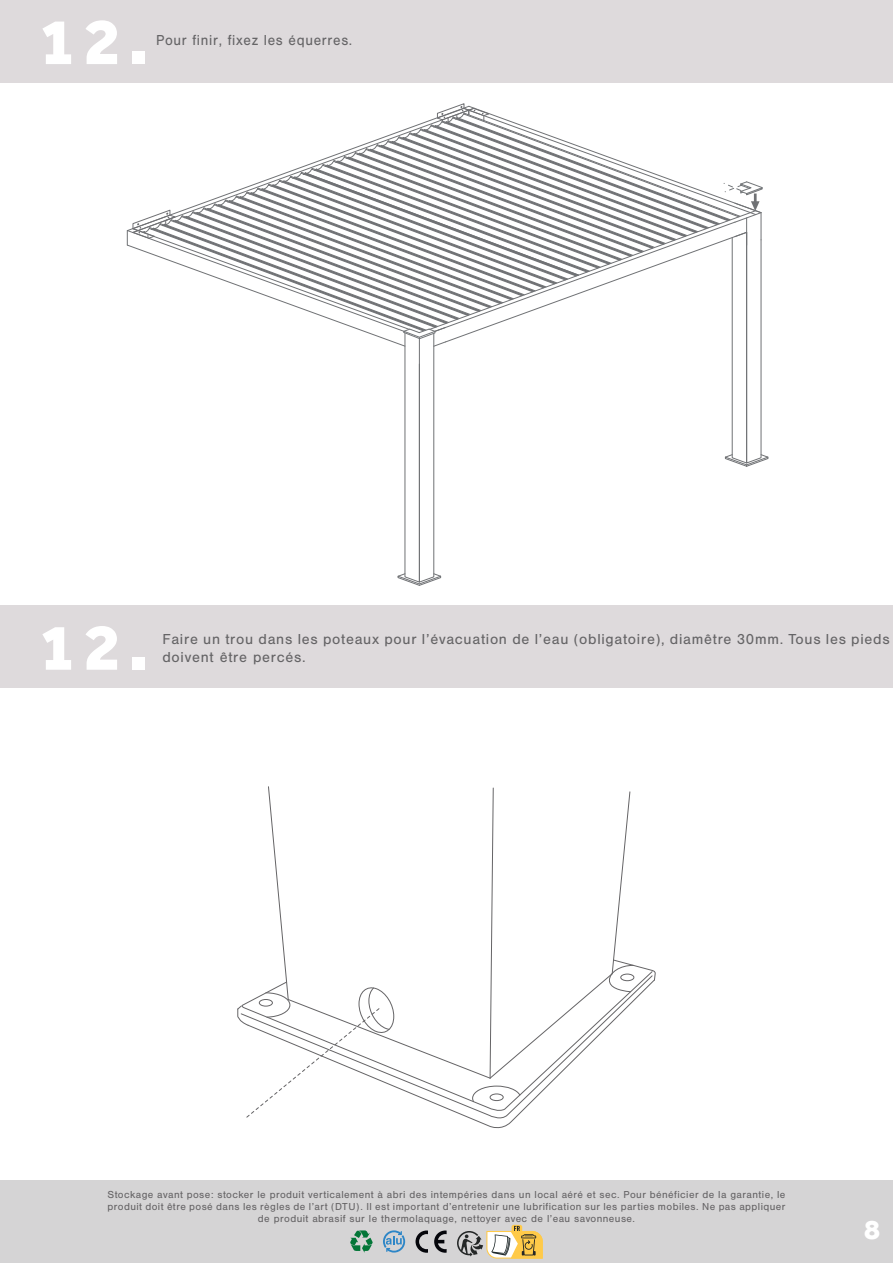
<style>
.page{position:relative;width:893px;height:1263px;background:#fff}
.page>*{position:absolute;margin:0;border:0;box-sizing:border-box;transform-origin:0 0}
.t1{font:800 67.5px "Effra";color:#fff}
.t2{font:800 28.5px "Effra";color:#fff}
.t3{font:15px/18px "Nimbus San";letter-spacing:.05em;color:#656466}
.t4{font:15px "Nimbus San";letter-spacing:.05em;color:#656466;scale:.95 1}
.t5{font:10.5px/12px "Nimbus San";letter-spacing:.04em;color:#656365;text-align:center}
</style>
<div class="page">
<div style="left:0;top:606px;width:893px;height:82px;background:#dedadc"></div>
<svg style="left:237px;top:786px;width:418px;height:333px"></svg>
<div style="left:0;top:1181px;width:893px;height:82px;background:#d5d4d5"></div>
<svg style="left:350px;top:1230px;width:23px;height:23px"></svg>
<svg style="left:416px;top:1230px;width:12px;height:23px"></svg>
<svg style="left:434px;top:1230px;width:13px;height:23px"></svg>
<svg style="left:383px;top:1230px;width:22px;height:22px"></svg>
<svg style="left:457px;top:1225px;width:86px;height:33px"></svg>
<div style="left:0;top:0;width:893px;height:82px;background:#dedadc"></div>
<svg style="left:126px;top:103px;width:643px;height:483px"></svg>
<h1 class="t1" style="left:39px;top:1px;width:110px">12.</h1>
<h3 class="t4" style="left:156px;top:32px;width:208px">Pour finir, fixez les équerres.</h3>
<h1 class="t1" style="left:39px;top:607px;width:110px">12.</h1>
<h3 class="t3" style="left:162px;top:630px;width:729px">Faire un trou dans les poteaux pour l’évacuation de l’eau (obligatoire), diamêtre 30mm. Tous les pieds doivent être percés.</h3>
<p class="t5" style="left:108px;top:1189px;width:679px">Stockage avant pose: stocker le produit verticalement à abri des intempéries dans un local aéré et sec. Pour bénéficier de la garantie, le produit doit être posé dans les règles de l’art (DTU). Il est important d’entretenir une lubrification sur les parties mobiles. Ne pas appliquer de produit abrasif sur le thermolaquage, nettoyer avec de l’eau savonneuse.</p>
<h2 class="t2" style="left:864px;top:1213px;width:17px">8</h2>
</div>
